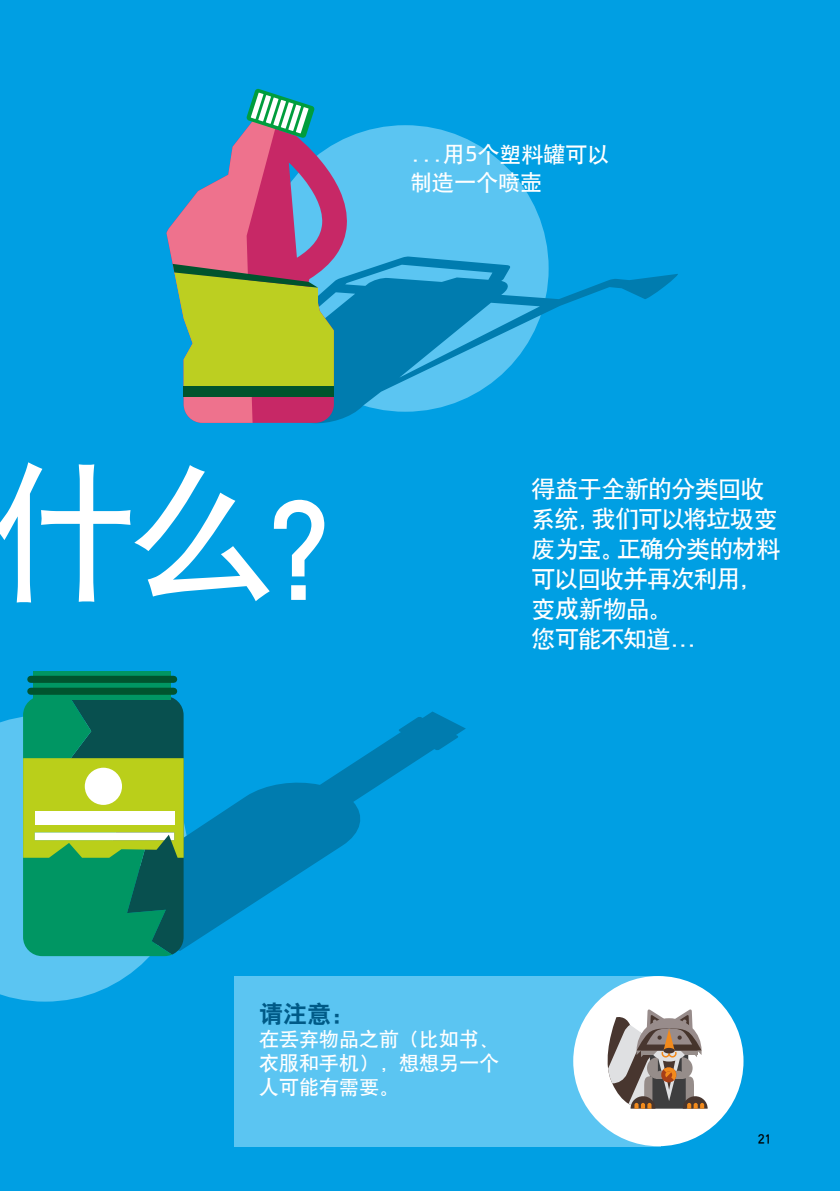
<style>
.page{position:relative;width:840px;height:1191px;background:#fff}
.page>*{position:absolute;margin:0;border:0;box-sizing:border-box;transform-origin:0 0}
.t1{font:150px "H Yb 1 gj";color:#fff}
.t2{font:24px/30px "H Yb 1 gj";letter-spacing:-.035em;color:#fff}
.t3{font:24px "H Yb 2 gj";color:#005a87}
.t4{font:22px/28px "H Yb 1 gj";color:#fff}
.t5{font:20px/24px "H Yb 1 gj";color:#fff;text-align:justify}
.t6{font:14px "H Yb 1 gj";color:#000}
.s1{font-family:"Carnas"}
</style>
<div class="page">
<div style="left:0;top:0;width:839px;height:1191px;background:#009fe3"></div>
<svg style="left:0;top:716px;width:166px;height:285px;fill:#5bc5f2"></svg>
<svg style="left:183px;top:711px;width:282px;height:238px"></svg>
<svg style="left:23px;top:696px;width:160px;height:260px;background:#3e974e"></svg>
<div style="left:34px;top:671px;width:137px;height:28px;background:#009663"></div>
<div style="left:31px;top:676px;width:142px;height:7px;background:#00542f"></div>
<div style="left:31px;top:687px;width:142px;height:8px;background:#00542f"></div>
<div style="left:85px;top:767px;width:37px;height:38px;background:#fff;border-radius:50%"></div>
<div style="left:35px;top:811px;width:139px;height:14px;background:#fff"></div>
<div style="left:262px;top:125px;width:286px;height:287px;background:#5bc5f2;border-radius:50%"></div>
<svg style="left:314px;top:256px;width:364px;height:168px"></svg>
<svg style="left:334px;top:137px;width:13px;height:286px"></svg>
<svg style="left:166px;top:88px;width:168px;height:335px"></svg>
<div style="left:234px;top:976px;width:426px;height:170px;background:#5bc5f2"></div>
<div style="left:573px;top:976px;width:170px;height:170px;background:#fff;border-radius:50%"></div>
<svg style="left:607px;top:1009px;width:100px;height:99px"></svg>
<p class="t4" style="left:410px;top:141px;width:201px">...用<span class="s1">5</span>个塑料罐可以制造一个喷壶</p>
<h1 class="t1" style="left:-15px;top:457px;width:429px">什么？</h1>
<p class="t2" style="left:531px;top:473px;width:250px">得益于全新的分类回收系统，我们可以将垃圾变废为宝。正确分类的材料可以回收并再次利用，变成新物品。<br>您可能不知道...</p>
<p class="t3" style="left:259px;top:1001px;width:97px">请注意：</p>
<p class="t5" style="left:259px;top:1027px;width:241px">在丢弃物品之前（比如书、衣服和手机），想想另一个人可能有需要。</p>
<p class="t6" style="left:757px;top:1132px;width:15px">21</p>
</div>
